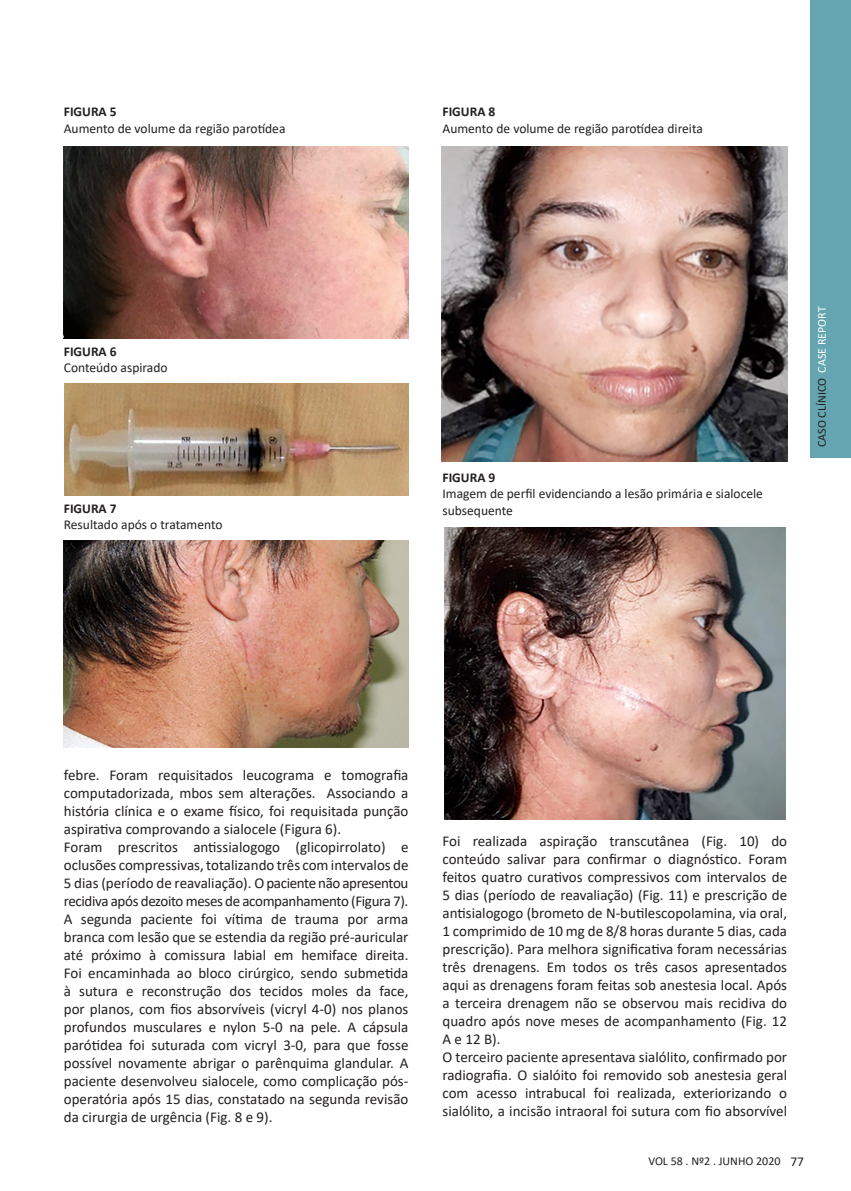
<style>
.page{position:relative;width:851px;height:1191px;background:#fff}
.page>*{position:absolute;margin:0;border:0;box-sizing:border-box;transform-origin:0 0}
.MIOLO_1º_PARAGRAFO{font:15px/18px "Calibri";color:#231f20;text-align:justify}
.t1{font:13.5px/16.2px "Calibri";color:#231f20}
.t2{font:700 13.5px "Calibri";color:#231f20}
.t3{font:12px "Calibri";color:#231f20}
.s1{color:#fff}
.s2{font-size:13.5px}
</style>
<div class="page">
<div style="left:809px;top:0;width:41px;height:458px;background:#64a5b1"></div>
<img style="left:64px;top:147px;width:344px;height:192px">
<img style="left:64px;top:383px;width:344px;height:112px">
<img style="left:64px;top:541px;width:344px;height:207px">
<img style="left:441px;top:147px;width:346px;height:314px">
<img style="left:444px;top:527px;width:341px;height:293px">
<p class="t2" style="left:64px;top:102px;width:54px">FIGURA 5</p>
<p class="t1" style="left:64px;top:120px;width:223px">Aumento de volume da região parotídea</p>
<p class="t2" style="left:64px;top:342px;width:54px">FIGURA 6</p>
<p class="t1" style="left:64px;top:359px;width:105px">Conteúdo aspirado</p>
<p class="t2" style="left:64px;top:499px;width:54px">FIGURA 7</p>
<p class="t1" style="left:64px;top:516px;width:160px">Resultado após o tratamento</p>
<p class="t2" style="left:442px;top:102px;width:54px">FIGURA 8</p>
<p class="t1" style="left:442px;top:120px;width:262px">Aumento de volume de região parotídea direita</p>
<p class="t2" style="left:442px;top:468px;width:54px">FIGURA 9</p>
<p class="t1" style="left:442px;top:485px;width:322px">Imagem de perfil evidenciando a lesão primária e sialocele subsequente</p>
<p class="t3" style="left:813px;top:447px;width:142px;rotate:-90deg">CASO CLÍNICO <span class="s1">CASE REPORT</span></p>
<p class="MIOLO_1º_PARAGRAFO" style="left:64px;top:765px;width:346px">febre. Foram requisitados leucograma e tomografia computadorizada, mbos sem alterações. Associando a história clínica e o exame físico, foi requisitada punção aspirativa comprovando a sialocele (Figura 6).</p>
<p class="MIOLO_1º_PARAGRAFO" style="left:64px;top:837px;width:346px">Foram prescritos antissialogogo (glicopirrolato) e oclusões compressivas, totalizando três com intervalos de 5 dias (período de reavaliação). O paciente não apresentou recidiva após dezoito meses de acompanhamento (Figura 7).</p>
<p class="MIOLO_1º_PARAGRAFO" style="left:64px;top:909px;width:346px">A segunda paciente foi vítima de trauma por arma branca com lesão que se estendia da região pré-auricular até próximo à comissura labial em hemiface direita.<br>Foi encaminhada ao bloco cirúrgico, sendo submetida à sutura e reconstrução dos tecidos moles da face, por planos, com fios absorvíveis (vicryl 4-0) nos planos profundos musculares e nylon 5-0 na pele. A cápsula parótidea foi suturada com vicryl 3-0, para que fosse possível novamente abrigar o parênquima glandular. A paciente desenvolveu sialocele, como complicação pós&shy;operatória após 15 dias, constatado na segunda revisão da cirurgia de urgência (Fig. 8 e 9).</p>
<p class="MIOLO_1º_PARAGRAFO" style="left:442px;top:831px;width:346px">Foi realizada aspiração transcutânea (Fig. 10) do conteúdo salivar para confirmar o diagnóstico. Foram feitos quatro curativos compressivos com intervalos de 5 dias (período de reavaliação) (Fig. 11) e prescrição de antisialogogo (brometo de N-butilescopolamina, via oral, 1 comprimido de 10 mg de 8/8 horas durante 5 dias, cada prescrição). Para melhora significativa foram necessárias três drenagens. Em todos os três casos apresentados aqui as drenagens foram feitas sob anestesia local. Após a terceira drenagem não se observou mais recidiva do quadro após nove meses de acompanhamento (Fig. 12<br>A e 12 B).</p>
<p class="MIOLO_1º_PARAGRAFO" style="left:442px;top:1047px;width:346px">O terceiro paciente apresentava sialólito, confirmado por radiografia. O sialóito foi removido sob anestesia geral com acesso intrabucal foi realizada, exteriorizando o sialólito, a incisão intraoral foi sutura com fio absorvível</p>
<p class="t3" style="left:648px;top:1152px;width:157px">VOL 58 . Nº2 . JUNHO 2020 <span class="s2">77</span></p>
</div>
